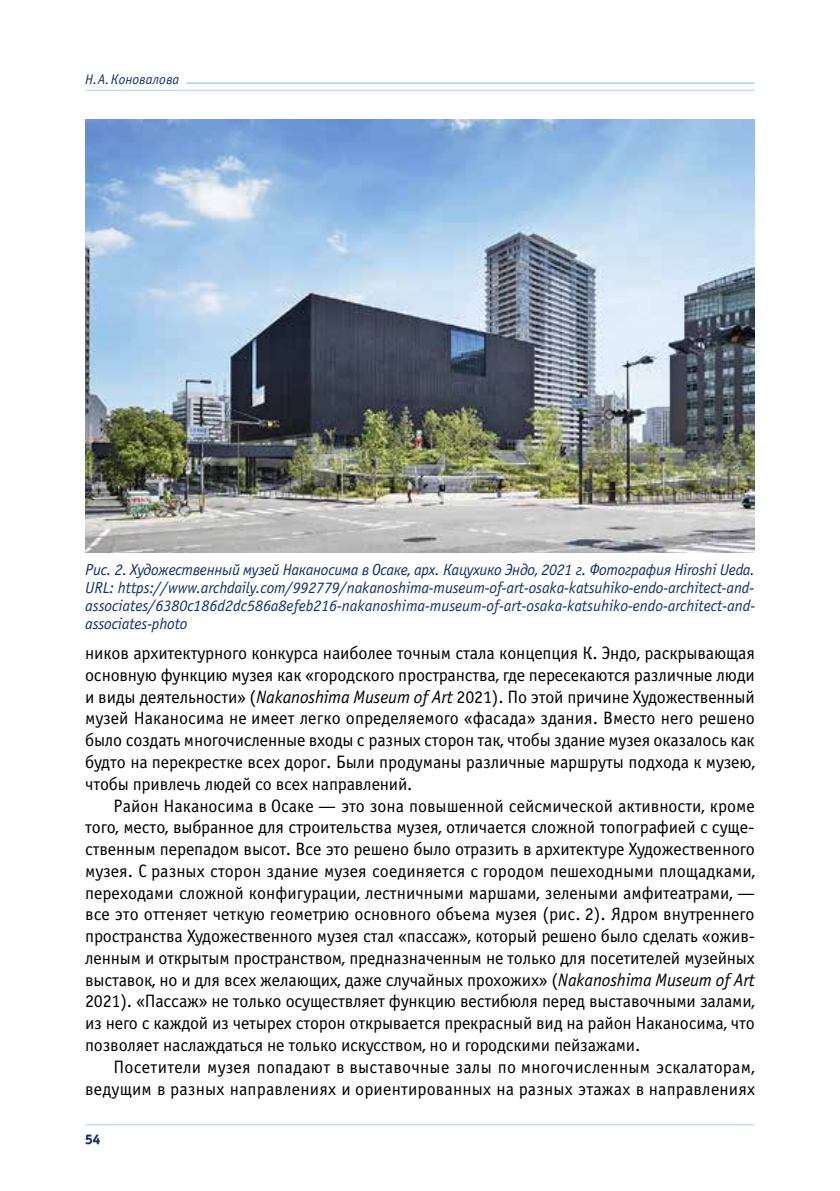
<style>
.page{position:relative;width:840px;height:1191px;background:#fff}
.page>*{position:absolute;margin:0;border:0;box-sizing:border-box;transform-origin:0 0}
.t1{font:18px/21.8px "Officina Sans C";letter-spacing:.01em;color:#000;text-align:justify}
.t2{font:italic 16px/18px "Officina Sans C";letter-spacing:-.005em;color:#12316e;text-align:justify}
.t3{font:italic 14px "Officina Sans C";color:#12316e}
.t4{font:14px "Officina Sans Extra Bold C";color:#12316e}
.s1{font-style:italic}
</style>
<div class="page">
<img style="left:85px;top:119px;width:669px;height:434px">
<hr style="left:85px;top:90px;width:668px;height:1px;background:#add1ef">
<hr style="left:187px;top:82px;width:566px;height:2px;background:#add1ef">
<hr style="left:85px;top:1124px;width:668px;height:1px;background:#add1ef">
<p class="t3" style="left:85px;top:72px;width:96px">Н. А.Коновалова</p>
<p class="t2" style="left:85px;top:560px;width:671px">Рис. 2. Художественный музей Наканосима в Осаке, арх. Кацухико Эндо, 2021 г. Фотография Hiroshi Ueda.<br>URL: https://www.archdaily.com/992779/nakanoshima-museum-of-art-osaka-katsuhiko-endo-architect-and&shy;associates/6380c186d2dc586a8efeb216-nakanoshima-museum-of-art-osaka-katsuhiko-endo-architect-and&shy;associates-photo</p>
<p class="t1" style="left:85px;top:642px;width:671px">ников архитектурного конкурса наиболее точным стала концепция К. Эндо, раскрывающая основную функцию музея как «городского пространства, где пересекаются различные люди и виды деятельности» (<span class="s1">Nakanoshima Museum of Art</span> 2021). По этой причине Художественный музей Наканосима не имеет легко определяемого «фасада» здания. Вместо него решено было создать многочисленные входы с разных сторон так, чтобы здание музея оказалось как будто на перекрестке всех дорог. Были продуманы различные маршруты подхода к музею, чтобы привлечь людей со всех направлений.</p>
<p class="t1" style="left:85px;top:795px;width:671px;text-indent:28px">Район Наканосима в Осаке — это зона повышенной сейсмической активности, кроме того, место, выбранное для строительства музея, отличается сложной топографией с суще&shy;ственным перепадом высот. Все это решено было отразить в архитектуре Художественного музея. С разных сторон здание музея соединяется с городом пешеходными площадками, переходами сложной конфигурации, лестничными маршами, зелеными амфитеатрами, — все это оттеняет четкую геометрию основного объема музея (рис. 2). Ядром внутреннего пространства Художественного музея стал «пассаж», который решено было сделать «ожив&shy;ленным и открытым пространством, предназначенным не только для посетителей музейных выставок, но и для всех желающих, даже случайных прохожих» (<span class="s1">Nakanoshima Museum of Art </span>2021). «Пассаж» не только осуществляет функцию вестибюля перед выставочными залами, из него с каждой из четырех сторон открывается прекрасный вид на район Наканосима, что позволяет наслаждаться не только искусством, но и городскими пейзажами.</p>
<p class="t1" style="left:85px;top:1056px;width:671px;text-align:right">Посетители музея попадают в выставочные залы по многочисленным эскалаторам, ведущим в разных направлениях и ориентированных на разных этажах в направлениях</p>
<p class="t4" style="left:85px;top:1130px;width:17px">54</p>
</div>
